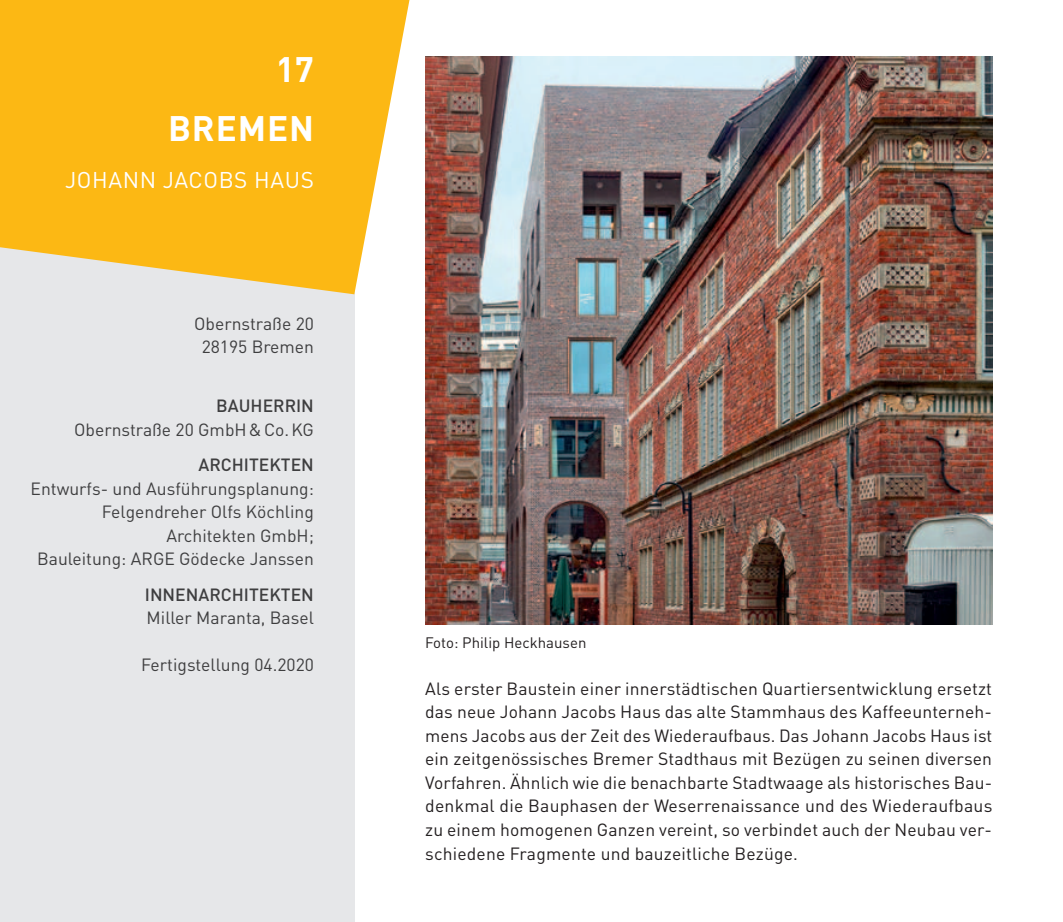
<style>
.page{position:relative;width:1063px;height:922px;background:#fff}
.page>*{position:absolute;margin:0;border:0;box-sizing:border-box;transform-origin:0 0}
.t1{font:700 35px "DIN";letter-spacing:.025em;color:#fff}
.t2{font:22.5px "DIN";letter-spacing:.025em;color:#fff}
.t3{font:17.5px/23.5px "DIN";letter-spacing:.01em;color:#231f20;text-align:justify}
.t4{font:17.5px/23.5px "DIN";color:#3e3e3f;text-align:center}
.t5{font:500 17.5px "DIN";color:#3e3e3f}
.t6{font:15px "DIN";color:#231f20}
</style>
<div class="page">
<div style="left:0;top:234px;width:354px;height:687px;background:#e6e7e9"></div>
<svg style="left:0;top:0;width:409px;height:294px;background:#fabf32"></svg>
<img style="left:425px;top:57px;width:567px;height:567px">
<h1 class="t1" style="left:276px;top:47px;width:40px">17</h1>
<h1 class="t1" style="left:168px;top:106px;width:147px">BREMEN</h1>
<p class="t2" style="left:65px;top:166px;width:60px">Johann</p>
<p class="t2" style="left:163px;top:166px;width:56px">Jacobs</p>
<p class="t2" style="left:254px;top:166px;width:16px">Haus</p>
<p class="t4" style="left:194px;top:311px;width:121px">Obernstraße 20<br>28195 Bremen</p>
<p class="t5" style="left:216px;top:394px;width:99px">BAUHERRIN</p>
<p class="t4" style="left:74px;top:417px;width:241px">Obernstraße 20 GmbH &amp; Co.KG</p>
<p class="t5" style="left:198px;top:453px;width:117px">ARCHITEKTEN</p>
<p class="t4" style="left:31px;top:476px;width:285px;text-align:right">Entwurfs- und Ausführungsplanung:<br>Felgendreher Olfs Köchling<br>Architekten GmbH ;<br>Bauleitung: ARGE Gödecke Janssen</p>
<p class="t5" style="left:145px;top:583px;width:171px">I NNENARCHITEKTEN</p>
<p class="t4" style="left:147px;top:605px;width:169px">Miller Maranta, Basel</p>
<p class="t4" style="left:141px;top:652px;width:174px">Fertigstellung 04.2020</p>
<p class="t6" style="left:425px;top:632px;width:163px">Foto: Philip H eckhausen</p>
<p class="t3" style="left:425px;top:676px;width:569px">Als erster Baustein einer innerstädtischen Quartiersentwicklung ersetzt das neue Johann Jacobs Haus das alte Stammhaus des Kaffeeunterneh&shy;mens Jacobs aus der Zeit des Wiederaufbaus. Das Johann Jacobs Haus ist ein zeitgenössisches Bremer Stadthaus mit Bezügen zu seinen diversen Vorfahren. Ähnlich wie die benachbarte Stadtwaage als historisches Bau&shy;denkmal die Bauphasen der Weserrenaissance und des Wiederaufbaus zu einem homogenen Ganzen vereint, so verbindet auch der Neubau ver&shy;schiedene Fragmente und bauzeitliche Bezüge.</p>
</div>
